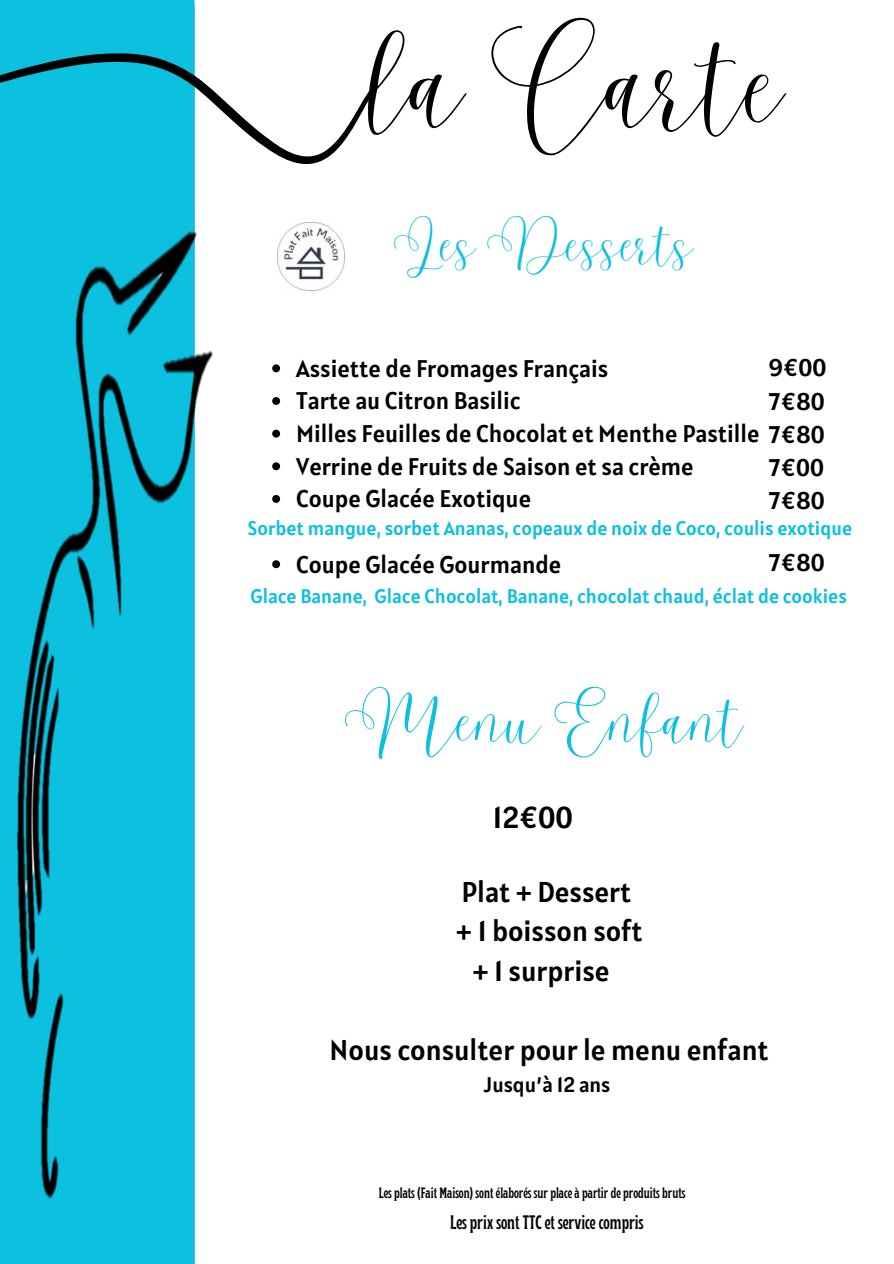
<style>
.page{position:relative;width:894px;height:1264px;background:#fff}
.page>*{position:absolute;margin:0;border:0;box-sizing:border-box;transform-origin:0 0}
.t1{font:105px "Malibu";color:#000}
.t2{font:54px "Malibu";color:#0cc0df}
.t3{font:45px "Malibu";color:#0cc0df}
.t4{font:30px "Alatsi";color:#000}
.t5{font:28.5px/39.3px "Alatsi";color:#000;text-align:center}
.t6{font:24px "Alatsi";color:#000}
.t7{font:21px "Alatsi";color:#000}
.t8{font:19.5px "Alatsi";color:#0cc0df}
.t9{font:700 condensed 19.5px "Brice";color:#000}
.t10{font:700 condensed 15px "Brice";color:#000}
</style>
<div class="page">
<div style="left:0;top:168px;width:195px;height:1095px;background:#0cc0df"></div>
<img style="left:0;top:222px;width:213px;height:1029px">
<svg style="left:0;top:0;width:375px;height:168px;fill:#0cc0df"></svg>
<img style="left:277px;top:222px;width:67px;height:68px">
<svg style="left:272px;top:364px;width:8px;height:8px"></svg>
<svg style="left:272px;top:397px;width:8px;height:8px"></svg>
<svg style="left:272px;top:430px;width:8px;height:7px"></svg>
<svg style="left:272px;top:462px;width:8px;height:8px"></svg>
<svg style="left:272px;top:495px;width:8px;height:8px"></svg>
<svg style="left:272px;top:560px;width:8px;height:8px"></svg>
<h1 class="t1" style="left:369px;top:21px;width:416px">la Carte</h1>
<h5 class="t3" style="left:394px;top:217px;width:301px">Les Desserts</h5>
<p class="t6" style="left:296px;top:353px;width:313px">Assiette de Fromages Français</p>
<p class="t6" style="left:296px;top:385px;width:226px">Tarte au Citron Basilic</p>
<p class="t6" style="left:296px;top:418px;width:530px">Milles Feuilles de Chocolat et Menthe Pastille 7€80</p>
<p class="t6" style="left:296px;top:451px;width:399px">Verrine de Fruits de Saison et sa crème</p>
<p class="t6" style="left:296px;top:483px;width:236px">Coupe Glacée Exotique</p>
<h5 class="t6" style="left:768px;top:352px;width:59px">9€00</h5>
<h2 class="t6" style="left:768px;top:385px;width:58px">7€80</h2>
<h4 class="t6" style="left:768px;top:452px;width:57px">7€00</h4>
<h4 class="t6" style="left:768px;top:485px;width:58px">7€80</h4>
<h5 class="t8" style="left:247px;top:516px;width:606px">Sorbet mangue, sorbet Ananas, copeaux de noix de Coco, coulis exotique</h5>
<h5 class="t6" style="left:296px;top:548px;width:267px">Coupe Glacée Gourmande</h5>
<p class="t6" style="left:768px;top:546px;width:58px">7€80</p>
<h5 class="t8" style="left:250px;top:583px;width:597px">Glace Banane, Glace Chocolat, Banane, chocolat chaud, éclat de cookies</h5>
<h3 class="t2" style="left:345px;top:688px;width:399px">Menu Enfant</h3>
<p class="t4" style="left:493px;top:798px;width:81px">12€00</p>
<p class="t5" style="left:456px;top:872px;width:188px">Plat + Dessert + 1 boisson soft + 1 surprise</p>
<p class="t5" style="left:329px;top:1029px;width:440px">Nous consulter pour le menu enfant</p>
<p class="t7" style="left:484px;top:1071px;width:128px">Jusqu’à 12 ans</p>
<h5 class="t10" style="left:378px;top:1186px;width:308px">Les plats (Fait Maison) sont élaborés sur place à partir de produits bruts</h5>
<p class="t9" style="left:450px;top:1214px;width:195px">Les prix sont TTC et service compris</p>
</div>
